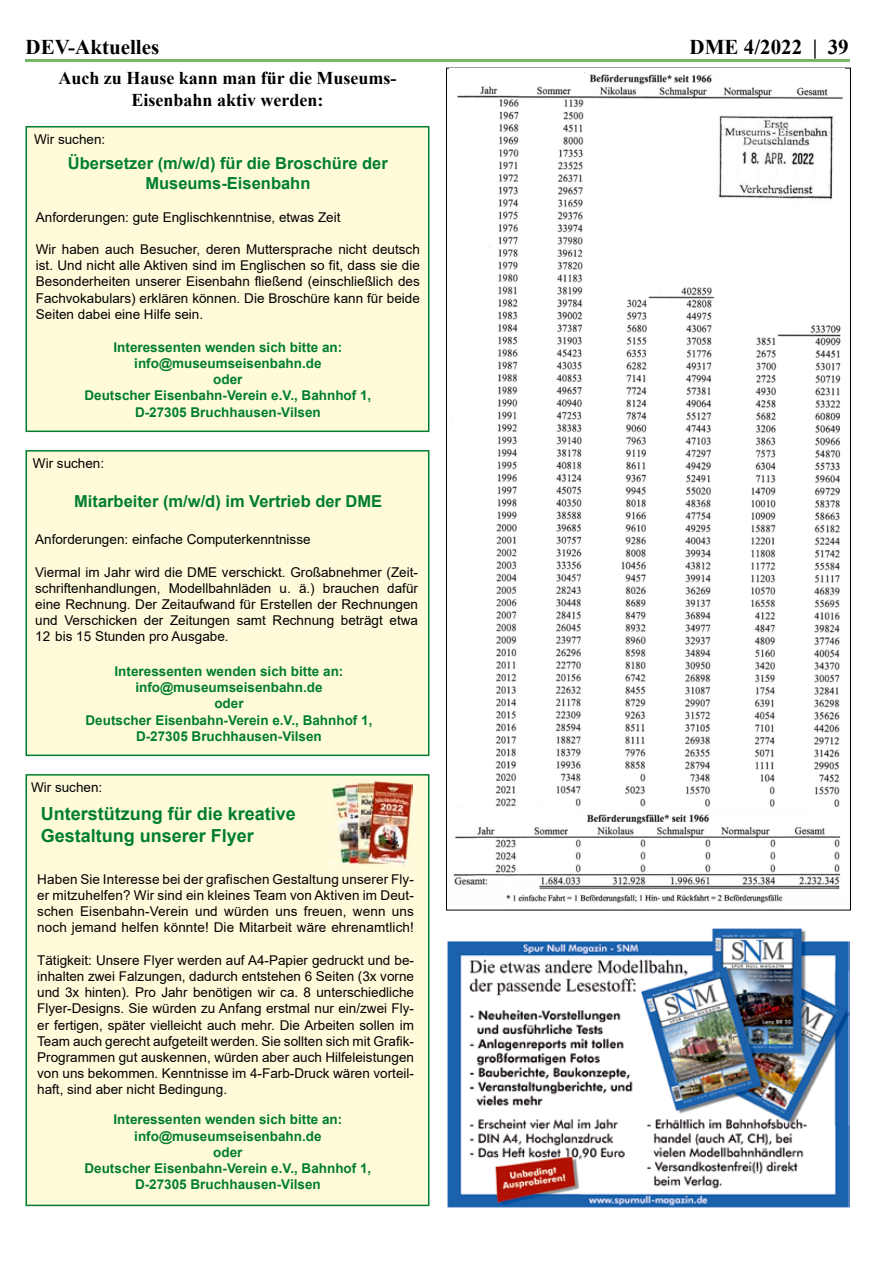
<style>
.page{position:relative;width:893px;height:1263px;background:#fff}
.page>*{position:absolute;margin:0;border:0;box-sizing:border-box;transform-origin:0 0}
.t1{font:700 21px "Times New Roman";color:#000}
.t2{font:700 18px/21.6px "Times New Roman";color:#000;text-align:center}
.t3{font:700 18px/21.6px "Arial";color:#007e2d}
.t4{font:700 16.5px/19.8px "Arial";color:#007e2d;text-align:center}
.t5{font:13.5px/16.2px "Arial";color:#000;text-align:justify}
.t6{font:700 13.5px/16.2px "Arial";color:#007e2d;text-align:center}
</style>
<div class="page">
<hr style="left:26px;top:59px;width:824px;height:3px;background:#78b569">
<div style="left:26px;top:127px;width:403px;height:304px;background:#fffbda"></div>
<div style="left:26px;top:126px;width:403px;height:306px;border:2px solid #007e2d"></div>
<div style="left:26px;top:451px;width:403px;height:304px;background:#fffbda"></div>
<div style="left:26px;top:450px;width:403px;height:306px;border:2px solid #007e2d"></div>
<div style="left:26px;top:775px;width:403px;height:430px;background:#fffbda"></div>
<div style="left:26px;top:774px;width:403px;height:432px;border:2px solid #007e2d"></div>
<img style="left:330px;top:780px;width:83px;height:84px">
<img style="left:453px;top:72px;width:390px;height:831px">
<img style="left:447px;top:928px;width:402px;height:280px">
<h1 class="t1" style="left:26px;top:32px;width:135px">DEV-Aktuelles</h1>
<h1 class="t1" style="left:690px;top:32px;width:161px">DME 4/2022 | 39</h1>
<h2 class="t2" style="left:58px;top:67px;width:340px">Auch zu Hause kann man für die Museums-<br>Eisenbahn aktiv werden:</h2>
<p class="t5" style="left:34px;top:131px;width:73px">Wir suchen:</p>
<p class="t4" style="left:68px;top:154px;width:321px">Übersetzer (m/w/d) für die Broschüre der<br>Museums-Eisenbahn</p>
<p class="t5" style="left:36px;top:209px;width:306px">Anforderungen: gute Englischkenntnise, etwas Zeit</p>
<p class="t5" style="left:36px;top:241px;width:385px">Wir haben auch Besucher, deren Muttersprache nicht deutsch ist. Und nicht alle Aktiven sind im Englischen so fit, dass sie die Besonderheiten unserer Eisenbahn fließend (einschließlich des Fachvokabulars) erklären können. Die Broschüre kann für beide Seiten dabei eine Hilfe sein.</p>
<p class="t6" style="left:84px;top:339px;width:288px">Interessenten wenden sich bitte an: info@museumseisenbahn.de<br>oder<br>Deutscher Eisenbahn-Verein e.V., Bahnhof 1,<br>D-27305 Bruchhausen-Vilsen</p>
<p class="t5" style="left:33px;top:455px;width:73px">Wir suchen:</p>
<p class="t4" style="left:74px;top:491px;width:310px">Mitarbeiter (m/w/d) im Vertrieb der DME</p>
<p class="t5" style="left:35px;top:531px;width:277px">Anforderungen: einfache Computerkenntnisse</p>
<p class="t5" style="left:35px;top:564px;width:384px">Viermal im Jahr wird die DME verschickt. Großabnehmer (Zeit&shy;schriftenhandlungen, Modellbahnläden u. ä.) brauchen dafür eine Rechnung. Der Zeitaufwand für Erstellen der Rechnungen und Verschicken der Zeitungen samt Rechnung beträgt etwa 12 bis 15 Stunden pro Ausgabe.</p>
<p class="t6" style="left:86px;top:663px;width:288px">Interessenten wenden sich bitte an: info@museumseisenbahn.de<br>oder<br>Deutscher Eisenbahn-Verein e.V., Bahnhof 1,<br>D-27305 Bruchhausen-Vilsen</p>
<p class="t5" style="left:31px;top:779px;width:73px">Wir suchen:</p>
<h2 class="t3" style="left:41px;top:803px;width:257px">Unterstützung für die kreative<br>Gestaltung unserer Flyer</h2>
<p class="t5" style="left:37px;top:871px;width:378px">Haben Sie Interesse bei der grafischen Gestaltung unserer Fly&shy;er mitzuhelfen? Wir sind ein kleines Team von Aktiven im Deut&shy;schen Eisenbahn-Verein und würden uns freuen, wenn uns noch jemand helfen könnte! Die Mitarbeit wäre ehrenamtlich!</p>
<p class="t5" style="left:37px;top:952px;width:378px">Tätigkeit: Unsere Flyer werden auf A4-Papier gedruckt und be&shy;inhalten zwei Falzungen, dadurch entstehen 6 Seiten (3x vorne und 3x hinten). Pro Jahr benötigen wir ca. 8 unterschiedliche Flyer-Designs. Sie würden zu Anfang erstmal nur ein/zwei Fly&shy;er fertigen, später vielleicht auch mehr. Die Arbeiten sollen im Team auch gerecht aufgeteilt werden. Sie sollten sich mit Grafik-Programmen gut auskennen, würden aber auch Hilfeleistungen von uns bekommen. Kenntnisse im 4-Farb-Druck wären vorteil&shy;haft, sind aber nicht Bedingung.</p>
<p class="t6" style="left:84px;top:1112px;width:288px">Interessenten wenden sich bitte an: info@museumseisenbahn.de<br>oder<br>Deutscher Eisenbahn-Verein e.V., Bahnhof 1,<br>D-27305 Bruchhausen-Vilsen</p>
</div>
